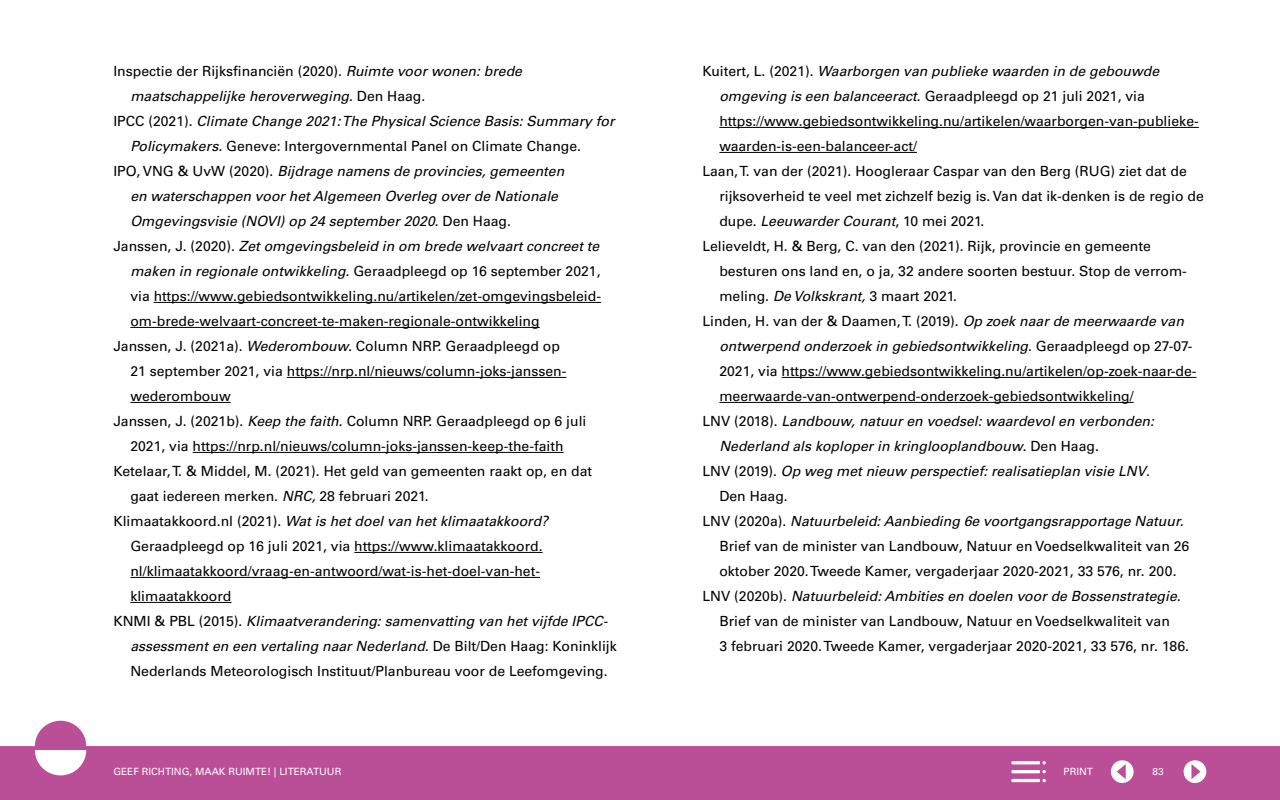
<style>
.page{position:relative;width:1280px;height:800px;background:#fff}
.page>*{position:absolute;margin:0;border:0;box-sizing:border-box;transform-origin:0 0}
.Platte_tekst_P{font:14px/25px "Univers LT Std";color:#000}
.platte_tekst_insprin{font:14px/25px "Univers LT Std";color:#000}
.Platte_tekst_P-2{font:italic 14px/25px "Univers LT Std";color:#000}
.platte_tekst_insprin-2{font:italic 14px/25px "Univers LT Std";color:#000}
.t1{font:10px "Univers LT Std";color:#fff}
.s1{font-style:normal}
.s2{font-style:italic}
</style>
<div class="page">
<hr style="left:154px;top:302px;width:447px;height:1px;background:#000">
<hr style="left:130px;top:327px;width:410px;height:1px;background:#000">
<hr style="left:287px;top:377px;width:279px;height:1px;background:#000">
<hr style="left:130px;top:402px;width:101px;height:1px;background:#000">
<hr style="left:193px;top:452px;width:371px;height:1px;background:#000">
<hr style="left:354px;top:552px;width:189px;height:1px;background:#000">
<hr style="left:130px;top:577px;width:410px;height:1px;background:#000">
<hr style="left:130px;top:602px;width:102px;height:1px;background:#000">
<hr style="left:719px;top:127px;width:480px;height:1px;background:#000">
<hr style="left:719px;top:152px;width:198px;height:1px;background:#000">
<hr style="left:782px;top:377px;width:415px;height:1px;background:#000">
<hr style="left:719px;top:402px;width:415px;height:1px;background:#000">
<svg style="left:0;top:721px;width:1280px;height:79px;fill:#ba4e97"></svg>
<div style="left:1111px;top:760px;width:23px;height:23px;background:#fff;border-radius:50%"></div>
<svg style="left:1117px;top:764px;width:9px;height:15px"></svg>
<div style="left:1184px;top:760px;width:22px;height:23px;background:#fff;border-radius:50%"></div>
<svg style="left:1191px;top:764px;width:10px;height:15px"></svg>
<svg style="left:1042px;top:779px;width:4px;height:3px"></svg>
<hr style="left:1011px;top:779px;width:29px;height:3px;background:#fff">
<hr style="left:1011px;top:770px;width:29px;height:3px;background:#fff">
<svg style="left:1042px;top:770px;width:4px;height:3px"></svg>
<hr style="left:1011px;top:761px;width:29px;height:3px;background:#fff">
<svg style="left:1042px;top:761px;width:4px;height:3px"></svg>
<p class="Platte_tekst_P-2" style="left:130px;top:59px;width:393px;text-indent:-17px"><span class="s1">Inspectie der Rijksfinanciën (2020).</span> Ruimte voor wonen: brede maatschappelijke heroverweging<span class="s1">. Den Haag.</span></p>
<p class="Platte_tekst_P-2" style="left:130px;top:109px;width:486px;text-indent:-17px"><span class="s1">IPCC (2021).</span> Climate Change 2021: The Physical Science Basis: Summary for<br>Policymakers. <span class="s1">Geneve: Intergovernmental Panel on Climate Change.</span></p>
<p class="Platte_tekst_P-2" style="left:130px;top:159px;width:435px;text-indent:-17px"><span class="s1">IPO, VNG &amp; UvW (2020).</span> Bijdrage namens de provincies, gemeenten en waterschappen voor het Algemeen Overleg over de Nationale<br>Omgevingsvisie (NOVI) op 24 september 2020<span class="s1">. Den Haag.</span></p>
<p class="Platte_tekst_P" style="left:130px;top:234px;width:472px;text-align:justify;text-indent:-17px">Janssen, J. (2020). <span class="s2">Zet omgevingsbeleid in om brede welvaart concreet te maken in regionale ontwikkeling.</span> Geraadpleegd op 16 september 2021, via https://www.gebiedsontwikkeling.nu/artikelen/zet-omgevingsbeleid&shy;om-brede-welvaart-concreet-te-maken-regionale-ontwikkeling</p>
<p class="Platte_tekst_P" style="left:130px;top:334px;width:438px;text-indent:-17px">Janssen, J. (2021a). <span class="s2">Wederombouw.</span> Column NRP. Geraadpleegd op<br>21 september 2021, via https://nrp.nl/nieuws/column-joks-janssen&shy;wederombouw</p>
<p class="Platte_tekst_P" style="left:113px;top:409px;width:475px;text-align:center">Janssen, J. (2021b). <span class="s2">Keep the faith</span>. Column NRP. Geraadpleegd op 6 juli<br>2021, via https://nrp.nl/nieuws/column-joks-janssen-keep-the-faith</p>
<p class="Platte_tekst_P" style="left:130px;top:459px;width:463px;text-indent:-17px">Ketelaar, T. &amp; Middel, M. (2021). Het geld van gemeenten raakt op, en dat gaat iedereen merken. <span class="s2">NRC,</span> 28 februari 2021.</p>
<p class="Platte_tekst_P" style="left:130px;top:509px;width:419px;text-indent:-17px">Klimaatakkoord.nl (2021). <span class="s2">Wat is het doel van het klimaatakkoord?<br></span>Geraadpleegd op 16 juli 2021, via https://www.klimaatakkoord. nl/klimaatakkoord/vraag-en-antwoord/wat-is-het-doel-van-het&shy;klimaatakkoord</p>
<p class="Platte_tekst_P" style="left:130px;top:609px;width:488px;text-indent:-17px">KNMI &amp; PBL (2015). <span class="s2">Klimaatverandering: samenvatting van het vijfde IPCC&shy;assessment en een vertaling naar Nederland.</span> De Bilt/Den Haag: Koninklijk<br>Nederlands Meteorologisch Instituut/Planbureau voor de Leefomgeving.</p>
<p class="Platte_tekst_P" style="left:719px;top:59px;width:481px;text-indent:-17px">Kuitert, L. (2021). <span class="s2">Waarborgen van publieke waarden in de gebouwde omgeving is een balanceeract</span>. Geraadpleegd op 21 juli 2021, via https://www.gebiedsontwikkeling.nu/artikelen/waarborgen-van-publieke&shy;waarden-is-een-balanceer-act/</p>
<p class="platte_tekst_insprin" style="left:719px;top:159px;width:486px;text-indent:-17px">Laan, T. van der (2021). Hoogleraar Caspar van den Berg (RUG) ziet dat de rijksoverheid te veel met zichzelf bezig is. Van dat ik-denken is de regio de dupe. <span class="s2">Leeuwarder Courant</span>, 10 mei 2021.</p>
<p class="platte_tekst_insprin" style="left:719px;top:234px;width:469px;text-indent:-17px">Lelieveldt, H. &amp; Berg, C. van den (2021). Rijk, provincie en gemeente besturen ons land en, o ja, 32 andere soorten bestuur. Stop de verrom&shy;meling. <span class="s2">De Volkskrant,</span> 3 maart 2021.</p>
<p class="platte_tekst_insprin" style="left:719px;top:309px;width:479px;text-indent:-17px">Linden, H. van der &amp; Daamen, T. (2019). <span class="s2">Op zoek naar de meerwaarde van ontwerpend onderzoek in gebiedsontwikkeling</span>. Geraadpleegd op 27-07- 2021, via https://www.gebiedsontwikkeling.nu/artikelen/op-zoek-naar-de&shy;meerwaarde-van-ontwerpend-onderzoek-gebiedsontwikkeling/</p>
<p class="platte_tekst_insprin-2" style="left:719px;top:409px;width:436px;text-indent:-17px"><span class="s1">LNV (2018).</span> Landbouw, natuur en voedsel: waardevol en verbonden:<br>Nederland als koploper in kringlooplandbouw<span class="s1">. Den Haag.</span></p>
<p class="platte_tekst_insprin-2" style="left:719px;top:459px;width:432px;text-indent:-17px"><span class="s1">LNV (2019).</span> Op weg met nieuw perspectief: realisatieplan visie LNV<span class="s1">.<br>Den Haag.</span></p>
<p class="platte_tekst_insprin" style="left:719px;top:509px;width:472px;text-indent:-17px">LNV (2020a). <span class="s2">Natuurbeleid: Aanbieding 6e voortgangsrapportage Natuur.<br></span>Brief van de minister van Landbouw, Natuur en Voedselkwaliteit van 26 oktober 2020. Tweede Kamer, vergaderjaar 2020-2021, 33 576, nr. 200.</p>
<p class="platte_tekst_insprin" style="left:719px;top:584px;width:471px;text-indent:-17px">LNV (2020b). <span class="s2">Natuurbeleid: Ambities en doelen voor de Bossenstrategie.<br></span>Brief van de minister van Landbouw, Natuur en Voedselkwaliteit van<br>3 februari 2020. Tweede Kamer, vergaderjaar 2020-2021, 33 576, nr. 186.</p>
<p class="t1" style="left:113px;top:766px;width:229px">GEEF RICHTING, MAAK RUIMTE! | LITERATUUR</p>
<p class="t1" style="left:1064px;top:765px;width:31px">PRINT</p>
<p class="t1" style="left:1153px;top:766px;width:13px">83</p>
</div>
